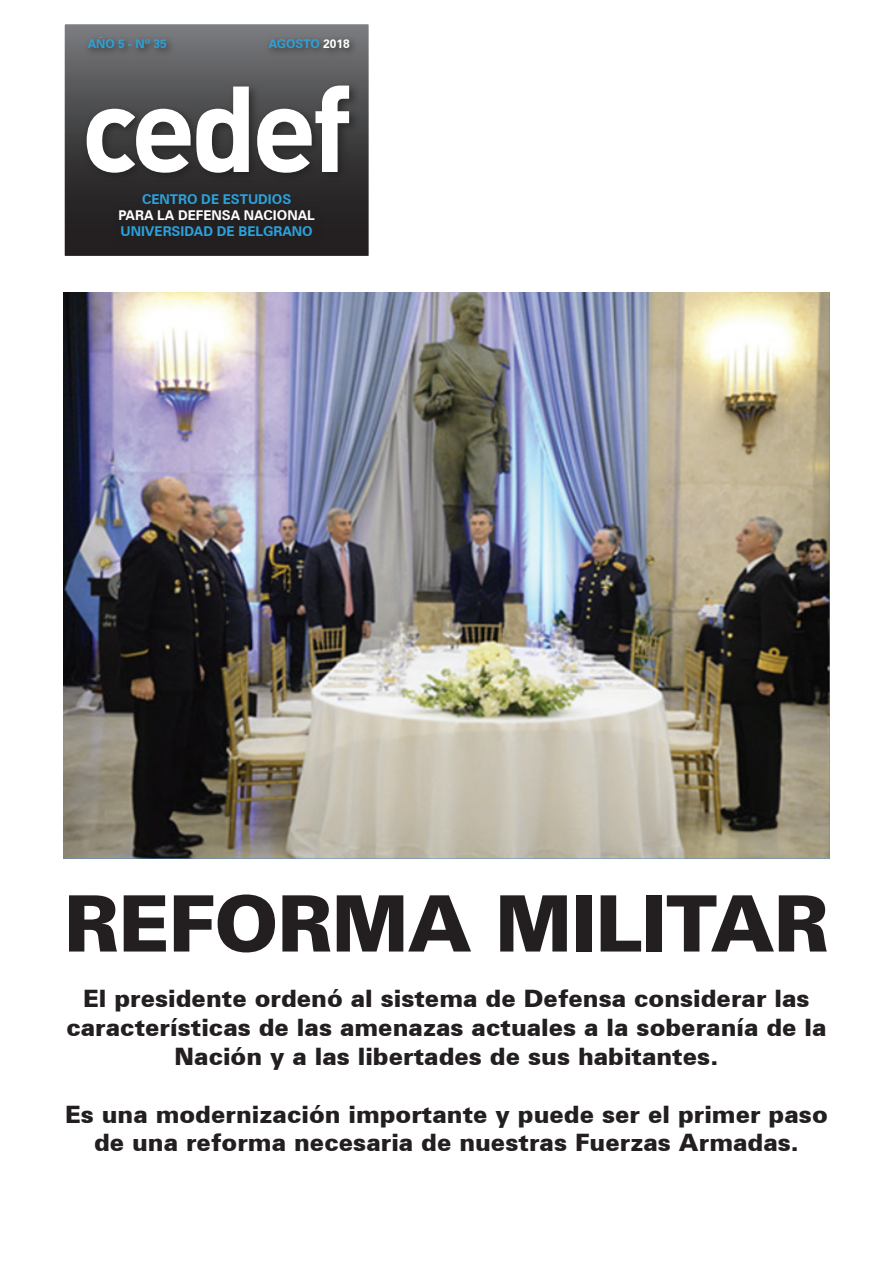
<style>
.page{position:relative;width:893px;height:1263px;background:#fff}
.page>*{position:absolute;margin:0;border:0;box-sizing:border-box;transform-origin:0 0}
.t1{font:700 120px "DIN Pro";letter-spacing:-.05em;color:#fff}
.t2{font:900 78px "Zurich BT";letter-spacing:-.015em;color:#231f20}
.t3{font:900 24px/28.8px "Zurich BT";color:#231f20;text-align:center}
.t4{font:700 13.5px "Zurich BT";color:#2aa2db}
.t5{font:700 13.5px "Zurich BT";color:#fff}
.t6{font:700 12px "Zurich BT";color:#2aa2db}
.s1{color:#fff}
</style>
<div class="page">
<div style="left:61px;top:21px;width:311px;height:239px;background:linear-gradient(to bottom,#747679,#130f0f)"></div>
<div style="left:57px;top:17px;width:319px;height:246px;border:8px solid #fff"></div>
<div style="left:81px;top:81px;width:279px;height:103px;background:#231f20;opacity:.75"></div>
<div style="left:264px;top:35px;width:94px;height:22px;background:#231f20;opacity:.75"></div>
<div style="left:83px;top:33px;width:92px;height:24px;background:#231f20;opacity:.75"></div>
<div style="left:114px;top:189px;width:211px;height:58px;background:#231f20"></div>
<img style="left:64px;top:292px;width:765px;height:567px">
<p class="t6" style="left:88px;top:37px;width:81px">AÑO 5 - Nº 35</p>
<p class="t6" style="left:269px;top:37px;width:82px">AGOSTO <span class="s1">2018</span></p>
<h1 class="t1" style="left:81px;top:47px;width:273px">cedef</h1>
<p class="t4" style="left:142px;top:191px;width:151px">CENTRO DE ESTUDIOS</p>
<p class="t5" style="left:118px;top:207px;width:198px">PARA LA DE FENSA NACIONAL</p>
<p class="t4" style="left:121px;top:223px;width:173px">UNIVERSIDAD DE BELGRANO</p>
<h2 class="t2" style="left:64px;top:876px;width:767px">REFORMA MILITAR</h2>
<p class="t3" style="left:66px;top:984px;width:762px">El presidente ordenó al sistema de Defensa considerar las características de las amenazas actuales a la soberanía de la<br>Nación y a las libertades de sus habitantes.</p>
<p class="t3" style="left:65px;top:1099px;width:764px">Es una modernización importante y puede ser el primer paso de una reforma necesaria de nuestras Fuerzas Armadas.</p>
</div>
